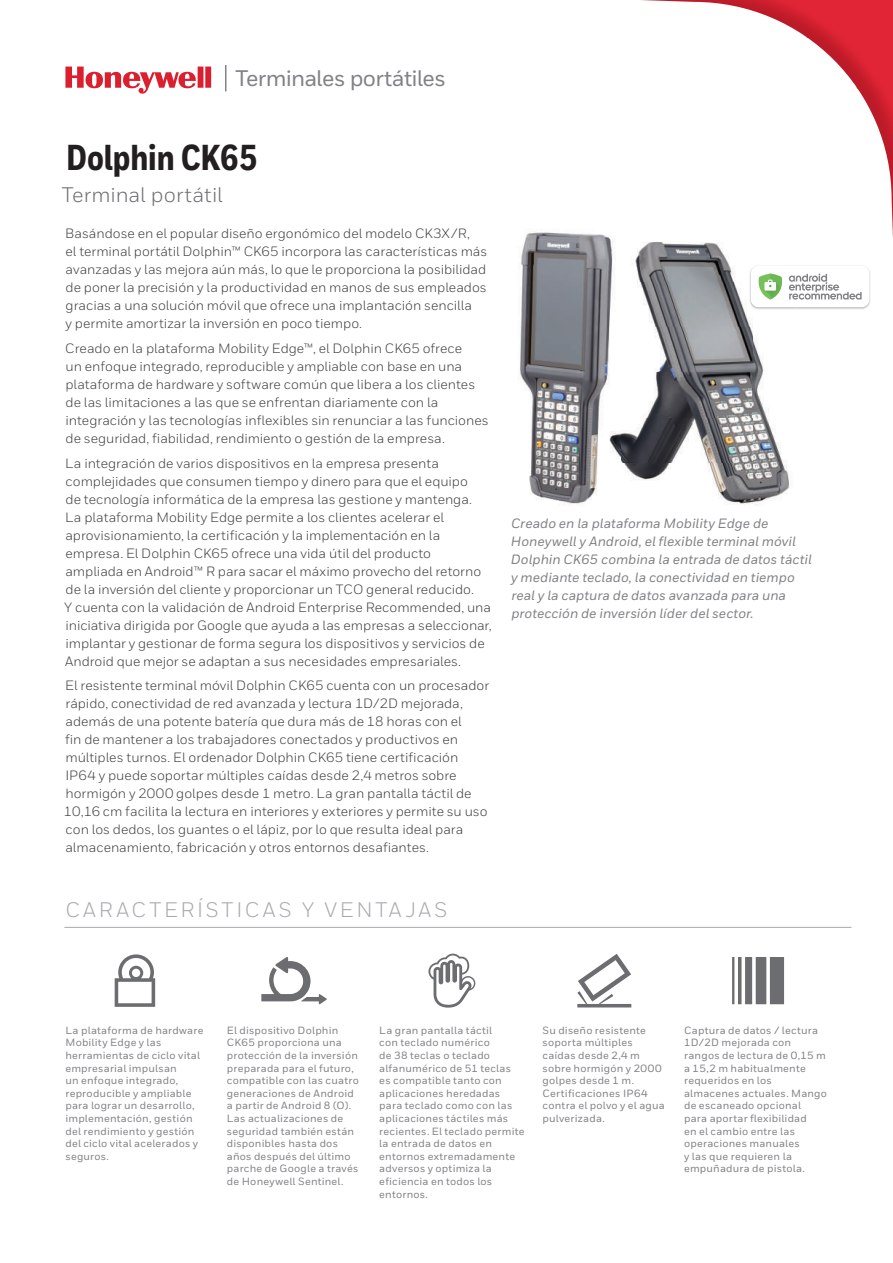
<style>
.page{position:relative;width:893px;height:1263px;background:#fff}
.page>*{position:absolute;margin:0;border:0;box-sizing:border-box;transform-origin:0 0}
.t1{font:800 36px "Honeywell Cond";letter-spacing:-.005em;color:#231f20}
.t2{font:500 22.5px "Honeywell Sans";letter-spacing:-.03em;color:#808285}
.t3{font:21px "Honeywell Sans";letter-spacing:.14em;color:#a8a9ad}
.t4{font:21px "Honeywell Sans";color:#6c6d70}
.t5{font:13.5px/18px "Honeywell Sans";color:#3e3e3f}
.t6{font:italic 500 13.5px/18px "Honeywell Sans";color:#808285}
.t7{font:500 10.5px/12.6px "Honeywell Sans";letter-spacing:.02em;color:#808285}
</style>
<div class="page">
<img style="left:641px;top:0;width:252px;height:37px">
<img style="left:806px;top:37px;width:87px;height:50px">
<img style="left:856px;top:87px;width:37px;height:150px">
<hr style="left:64px;top:927px;width:787px;height:1px;background:#a8a9ad">
<svg style="left:115px;top:954px;width:40px;height:53px"></svg>
<svg style="left:261px;top:957px;width:66px;height:47px"></svg>
<svg style="left:428px;top:954px;width:47px;height:54px"></svg>
<svg style="left:577px;top:954px;width:54px;height:53px"></svg>
<svg style="left:732px;top:957px;width:52px;height:47px"></svg>
<svg style="left:65px;top:67px;width:146px;height:27px"></svg>
<svg style="left:225px;top:65px;width:1px;height:26px"></svg>
<img style="left:520px;top:231px;width:88px;height:275px">
<img style="left:581px;top:237px;width:210px;height:269px">
<img style="left:748px;top:264px;width:122px;height:46px">
<div style="left:751px;top:266px;width:118px;height:41px;background:#fff;border-radius:8px"></div>
<svg style="left:759px;top:273px;width:23px;height:27px"></svg>
<svg style="left:789px;top:273px;width:73px;height:27px"></svg>
<h2 class="t2" style="left:236px;top:69px;width:212px">Terminales portátiles</h2>
<h1 class="t1" style="left:66px;top:145px;width:193px">Dolphin CK65</h1>
<h3 class="t4" style="left:62px;top:187px;width:162px">Terminal portátil</h3>
<p class="t5" style="left:65px;top:225px;width:424px">Basándose en el popular diseño ergonómico del modelo CK3X/R,<br>el terminal portátil Dolphin™ CK65 incorpora las características más avanzadas y las mejora aún más, lo que le proporciona la posibilidad de poner la precisión y la productividad en manos de sus empleados gracias a una solución móvil que ofrece una implantación sencilla<br>y permite amortizar la inversión en poco tiempo.</p>
<p class="t5" style="left:65px;top:340px;width:425px">Creado en la plataforma Mobility Edge™, el Dolphin CK65 ofrece<br>un enfoque integrado, reproducible y ampliable con base en una plataforma de hardware y software común que libera a los clientes de las limitaciones a las que se enfrentan diariamente con la integración y las tecnologías inflexibles sin renunciar a las funciones de seguridad, fiabilidad, rendimiento o gestión de la empresa.</p>
<p class="t5" style="left:64px;top:455px;width:429px">La integración de varios dispositivos en la empresa presenta complejidades que consumen tiempo y dinero para que el equipo<br>de tecnología informática de la empresa las gestione y mantenga.<br>La plataforma Mobility Edge permite a los clientes acelerar el aprovisionamiento, la certificación y la implementación en la empresa. El Dolphin CK65 ofrece una vida útil del producto<br>ampliada en Android™ R para sacar el máximo provecho del retorno de la inversión del cliente y proporcionar un TCO general reducido.<br>Y cuenta con la validación de Android Enterprise Recommended, una iniciativa dirigida por Google que ayuda a las empresas a seleccionar, implantar y gestionar de forma segura los dispositivos y servicios de Android que mejor se adaptan a sus necesidades empresariales.</p>
<p class="t5" style="left:64px;top:678px;width:427px">El resistente terminal móvil Dolphin CK65 cuenta con un procesador rápido, conectividad de red avanzada y lectura 1D/2D mejorada, además de una potente batería que dura más de 18 horas con el<br>fin de mantener a los trabajadores conectados y productivos en múltiples turnos. El ordenador Dolphin CK65 tiene certificación IP64 y puede soportar múltiples caídas desde 2,4 metros sobre hormigón y 2000 golpes desde 1 metro. La gran pantalla táctil de 10,16 cm facilita la lectura en interiores y exteriores y permite su uso con los dedos, los guantes o el lápiz, por lo que resulta ideal para almacenamiento, fabricación y otros entornos desafiantes.</p>
<h3 class="t3" style="left:65px;top:902px;width:383px">CARACTERÍSTICAS Y VENTAJAS</h3>
<p class="t6" style="left:511px;top:516px;width:302px">Creado en la plataforma Mobility Edge de Honeywell y Android, el flexible terminal móvil Dolphin CK65 combina la entrada de datos táctil y mediante teclado, la conectividad en tiempo real y la captura de datos avanzada para una protección de inversión líder del sector.</p>
<p class="t7" style="left:65px;top:1024px;width:139px">La plataforma de hardware<br>Mobility Edge y las herramientas de ciclo vital empresarial impulsan<br>un enfoque integrado, reproducible y ampliable para lograr un desarrollo, implementación, gestión del rendimiento y gestión del ciclo vital acelerados y seguros.</p>
<p class="t7" style="left:227px;top:1024px;width:133px">El dispositivo Dolphin<br>CK65 proporciona una protección de la inversión preparada para el futuro, compatible con las cuatro generaciones de Android a partir de Android 8 (O).<br>Las actualizaciones de seguridad también están disponibles hasta dos años después del último parche de Google a través de Honeywell Sentinel.</p>
<p class="t7" style="left:379px;top:1024px;width:147px">La gran pantalla táctil<br>con teclado numérico<br>de 38 teclas o teclado alfanumérico de 51 teclas es compatible tanto con aplicaciones heredadas para teclado como con las aplicaciones táctiles más recientes. El teclado permite la entrada de datos en entornos extremadamente adversos y optimiza la eficiencia en todos los entornos.</p>
<p class="t7" style="left:543px;top:1024px;width:124px">Su diseño resistente soporta múltiples caídas desde 2,4 m sobre hormigón y 2000 golpes desde 1 m.<br>Certificaciones IP64 contra el polvo y el agua pulverizada.</p>
<p class="t7" style="left:684px;top:1024px;width:144px">Captura de datos / lectura<br>1D/2D mejorada con rangos de lectura de 0,15 m a 15,2 m habitualmente requeridos en los almacenes actuales. Mango de escaneado opcional<br>para aportar flexibilidad<br>en el cambio entre las operaciones manuales<br>y las que requieren la empuñadura de pistola.</p>
</div>
